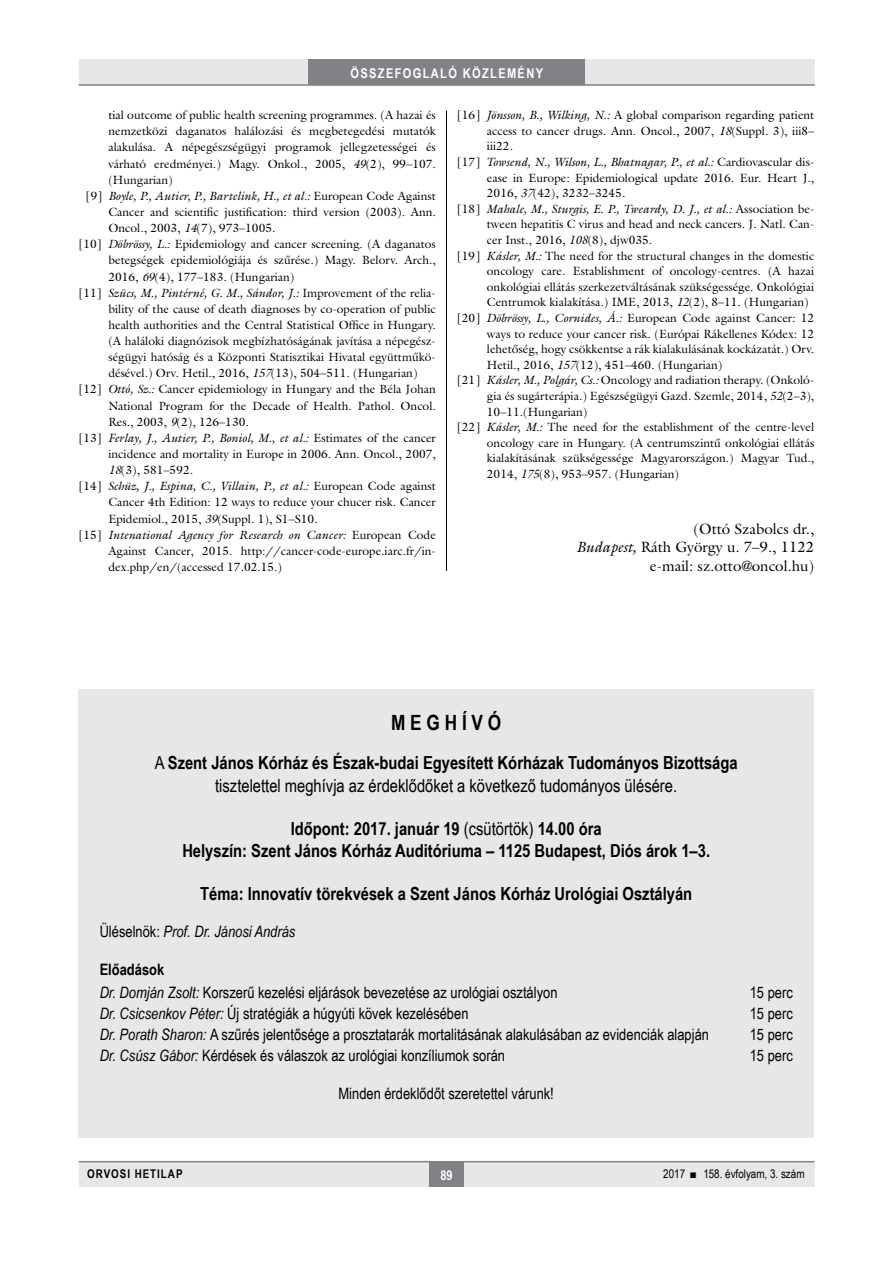
<style>
.page{position:relative;width:893px;height:1263px;background:#fff}
.page>*{position:absolute;margin:0;border:0;box-sizing:border-box;transform-origin:0 0}
.Rendezvenyek_cim{font:700 21px "Arial Narrow";color:#000}
.Rendezvenyek_cim-2{font:700 18px "Arial Narrow";color:#000}
.Rendezvenyek_cim-3{font:18px "Arial Narrow";color:#000}
.Rendezvenyek_cim-4{font:15.75px "Arial Narrow";color:#000}
.Rendezvenyek_cim-5{font:italic 15.75px "Arial Narrow";color:#000}
.Rendezvenyek_cim-6{font:700 15.75px "Arial Narrow";color:#000}
.irodalom_szerzo{font:15px "Galliard Reg";color:#000}
.t1{font:700 13.5px "Arial Narrow";letter-spacing:.1em;color:#fff}
.t2{font:12px/16.2px "Galliard Reg";color:#000;text-align:justify}
.t3{font:12px "Arial Narrow";color:#000}
.t4{font:700 12px "Arial Narrow";letter-spacing:.08em;color:#000}
.s1{font-style:italic}
.s2{font-weight:400}
.s3{font-style:normal}
</style>
<div class="page">
<div style="left:79px;top:1161px;width:735px;height:25px;background:#e6e7e8"></div>
<div style="left:429px;top:1161px;width:34px;height:25px;background:#808285"></div>
<hr style="left:79px;top:1161px;width:735px;height:1px;background:#808285">
<div style="left:79px;top:60px;width:735px;height:25px;background:#e6e7e8"></div>
<div style="left:308px;top:60px;width:277px;height:25px;background:#808285"></div>
<hr style="left:79px;top:84px;width:736px;height:2px;background:#808285">
<hr style="left:446px;top:111px;width:1px;height:1026px;background:#000">
<div style="left:79px;top:571px;width:735px;height:566px;background:#fff"></div>
<div style="left:78px;top:689px;width:736px;height:448px;background:#e6e7e8"></div>
<p class="t1" style="left:350px;top:63px;width:194px">ÖSSZEFOGLALÓ KÖZLEMÉNY</p>
<p class="t2" style="left:108px;top:107px;width:329px">tial outcome of public health screening programmes. (A hazai és nemzetközi daganatos halálozási és megbetegedési mutatók alakulása. A népegészségügyi programok jellegzetességei és várható eredményei.) Magy. Onkol., 2005, <span class="s1">49</span>(2), 99–107. (Hungarian)</p>
<p class="t2" style="left:108px;top:187px;width:329px;text-indent:-23px">[9] <span class="s1">Boyle, P., Autier, P., Bartelink, H., et al.:</span> European Code Against Cancer and scientific justification: third version (2003). Ann.<br>Oncol., 2003, <span class="s1">14</span>(7), 973–1005.</p>
<p class="t2" style="left:108px;top:236px;width:329px;text-indent:-30px">[10] <span class="s1">Döbrössy, L.:</span> Epidemiology and cancer screening. (A daganatos betegségek epidemiológiája és szűrése.) Magy. Belorv. Arch., 2016, <span class="s1">69</span>(4), 177–183. (Hungarian)</p>
<p class="t2" style="left:108px;top:284px;width:329px;text-indent:-30px">[11] <span class="s1">Szücs, M., Pintérné, G. M., Sándor, J.:</span> Improvement of the relia&shy;bility of the cause of death diagnoses by co-operation of public health authorities and the Central Statistical Office in Hungary. (A haláloki diagnózisok megbízhatóságának javítása a népegész&shy;ségügyi hatóság és a Központi Statisztikai Hivatal együttműkö&shy;désével.) Orv. Hetil., 2016, <span class="s1">157</span>(13), 504–511. (Hungarian)</p>
<p class="t2" style="left:108px;top:381px;width:329px;text-indent:-30px">[12] <span class="s1">Ottó, Sz.:</span> Cancer epidemiology in Hungary and the Béla Johan National Program for the Decade of Health. Pathol. Oncol.<br>Res., 2003, <span class="s1">9</span>(2), 126–130.</p>
<p class="t2" style="left:108px;top:429px;width:329px;text-indent:-30px">[13] <span class="s1">Ferlay, J., Autier, P., Boniol, M., et al.:</span> Estimates of the cancer incidence and mortality in Europe in 2006. Ann. Oncol., 2007, <span class="s1">18</span>(3), 581–592.</p>
<p class="t2" style="left:108px;top:478px;width:329px;text-indent:-30px">[14] <span class="s1">Schüz, J., Espina, C., Villain, P., et al.:</span> European Code against Cancer 4th Edition: 12 ways to reduce your chucer risk. Cancer Epidemiol., 2015, <span class="s1">39</span>(Suppl. 1), S1–S10.</p>
<p class="t2" style="left:108px;top:526px;width:329px;text-indent:-30px">[15] <span class="s1">Intenational Agency for Research on Cancer:</span> European Code Against Cancer, 2015. http://cancer-code-europe.iarc.fr/in&shy;dex.php/en/(accessed 17.02.15.)</p>
<p class="t2" style="left:487px;top:107px;width:329px;line-height:15.6px;text-indent:-30px">[16] <span class="s1">Jönsson, B., Wilking, N.:</span> A global comparison regarding patient access to cancer drugs. Ann. Oncol., 2007, <span class="s1">18</span>(Suppl. 3), iii8– iii22.</p>
<p class="t2" style="left:487px;top:154px;width:329px;line-height:15.6px;text-indent:-30px">[17] <span class="s1">Towsend, N., Wilson, L., Bhatnagar, P., et al.:</span> Cardiovascular dis&shy;ease in Europe: Epidemiological update 2016. Eur. Heart J., 2016, <span class="s1">37</span>(42), 3232–3245.</p>
<p class="t2" style="left:487px;top:201px;width:329px;line-height:15.6px;text-indent:-30px">[18] <span class="s1">Mahale, M., Sturgis, E. P., Tweardy, D. J., et al.:</span> Association be&shy;tween hepatitis C virus and head and neck cancers. J. Natl. Can&shy;cer Inst., 2016, <span class="s1">108</span>(8), djw035.</p>
<p class="t2" style="left:487px;top:247px;width:329px;line-height:15.6px;text-indent:-30px">[19] <span class="s1">Kásler, M.:</span> The need for the structural changes in the domestic oncology care. Establishment of oncology-centres. (A hazai onkológiai ellátás szerkezetváltásának szükségessége. Onkológiai Centrumok kialakítása.) IME, 2013, <span class="s1">12</span>(2), 8–11. (Hungarian)</p>
<p class="t2" style="left:487px;top:310px;width:329px;line-height:15.6px;text-indent:-30px">[20] <span class="s1">Döbrössy, L., Cornides, Á.:</span> European Code against Cancer: 12 ways to reduce your cancer risk. (Európai Rákellenes Kódex: 12 lehetőség, hogy csökkentse a rák kialakulásának kockázatát.) Orv.<br>Hetil., 2016, <span class="s1">157</span>(12), 451–460. (Hungarian)</p>
<p class="t2" style="left:487px;top:372px;width:329px;line-height:15.6px;text-indent:-30px">[21] <span class="s1">Kásler, M., Polgár, Cs.:</span> Oncology and radiation therapy. (Onkoló&shy;gia és sugárterápia.) Egészségügyi Gazd. Szemle, 2014, <span class="s1">52</span>(2–3), 10–11.(Hungarian)</p>
<p class="t2" style="left:487px;top:419px;width:329px;line-height:15.6px;text-indent:-30px">[22] <span class="s1">Kásler, M.:</span> The need for the establishment of the centre-level oncology care in Hungary. (A centrumszintű onkológiai ellátás kialakításának szükségessége Magyarországon.) Magyar Tud., 2014, <span class="s1">175</span>(8), 953–957. (Hungarian)</p>
<p class="irodalom_szerzo" style="left:693px;top:519px;width:122px">(Ottó Szabolcs dr.,</p>
<p class="irodalom_szerzo" style="left:576px;top:538px;width:240px"><span class="s1">Budapest,</span> Ráth György u. 7–9., 1122</p>
<p class="irodalom_szerzo" style="left:650px;top:556px;width:166px">e-mail: sz.otto@oncol.hu)</p>
<p class="Rendezvenyek_cim" style="left:391px;top:706px;width:112px">M E G H Í V Ó</p>
<p class="Rendezvenyek_cim-2" style="left:155px;top:749px;width:584px"><span class="s2">A</span> Szent János Kórház és Észak-budai Egyesített Kórházak Tudományos Bizottsága</p>
<p class="Rendezvenyek_cim-3" style="left:215px;top:772px;width:463px">tisztelettel meghívja az érdeklődőket a következő tudományos ülésére.</p>
<p class="Rendezvenyek_cim-2" style="left:291px;top:815px;width:312px">Időpont: 2017. január 19 <span class="s2">(csütörtök)</span> 14.00 óra</p>
<p class="Rendezvenyek_cim-2" style="left:182px;top:837px;width:529px">Helyszín: Szent János Kórház Auditóriuma – 1125 Budapest, Diós árok 1–3.</p>
<p class="Rendezvenyek_cim-2" style="left:200px;top:880px;width:494px">Téma: Innovatív törekvések a Szent János Kórház Urológiai Osztályán</p>
<p class="Rendezvenyek_cim-5" style="left:100px;top:920px;width:197px"><span class="s3">Üléselnök:</span> Prof. Dr. Jánosi András</p>
<p class="Rendezvenyek_cim-6" style="left:100px;top:957px;width:66px">Előadások</p>
<p class="Rendezvenyek_cim-4" style="left:100px;top:980px;width:459px"><span class="s1">Dr. Domján Zsolt:</span> Korszerű kezelési eljárások bevezetése az urológiai osztályon</p>
<p class="Rendezvenyek_cim-4" style="left:750px;top:980px;width:45px">15 perc</p>
<p class="Rendezvenyek_cim-4" style="left:100px;top:1002px;width:370px"><span class="s1">Dr. Csicsenkov Péter:</span> Új stratégiák a húgyúti kövek kezelésében</p>
<p class="Rendezvenyek_cim-4" style="left:750px;top:1002px;width:45px">15 perc</p>
<p class="Rendezvenyek_cim-4" style="left:100px;top:1023px;width:611px"><span class="s1">Dr. Porath Sharon:</span> A szűrés jelentősége a prosztatarák mortalitásának alakulásában az evidenciák alapján</p>
<p class="Rendezvenyek_cim-4" style="left:750px;top:1023px;width:45px">15 perc</p>
<p class="Rendezvenyek_cim-4" style="left:100px;top:1044px;width:407px"><span class="s1">Dr. Csúsz Gábor:</span> Kérdések és válaszok az urológiai konzíliumok során</p>
<p class="Rendezvenyek_cim-4" style="left:750px;top:1044px;width:45px">15 perc</p>
<p class="Rendezvenyek_cim-4" style="left:338px;top:1082px;width:217px">Minden érdeklődőt szeretettel várunk!</p>
<p class="t4" style="left:87px;top:1165px;width:97px">ORVOSI HETILAP</p>
<p class="t1" style="left:440px;top:1165px;width:14px">89</p>
<p class="t3" style="left:663px;top:1165px;width:143px">2017 ■ 158. évfolyam, 3. szám</p>
</div>
